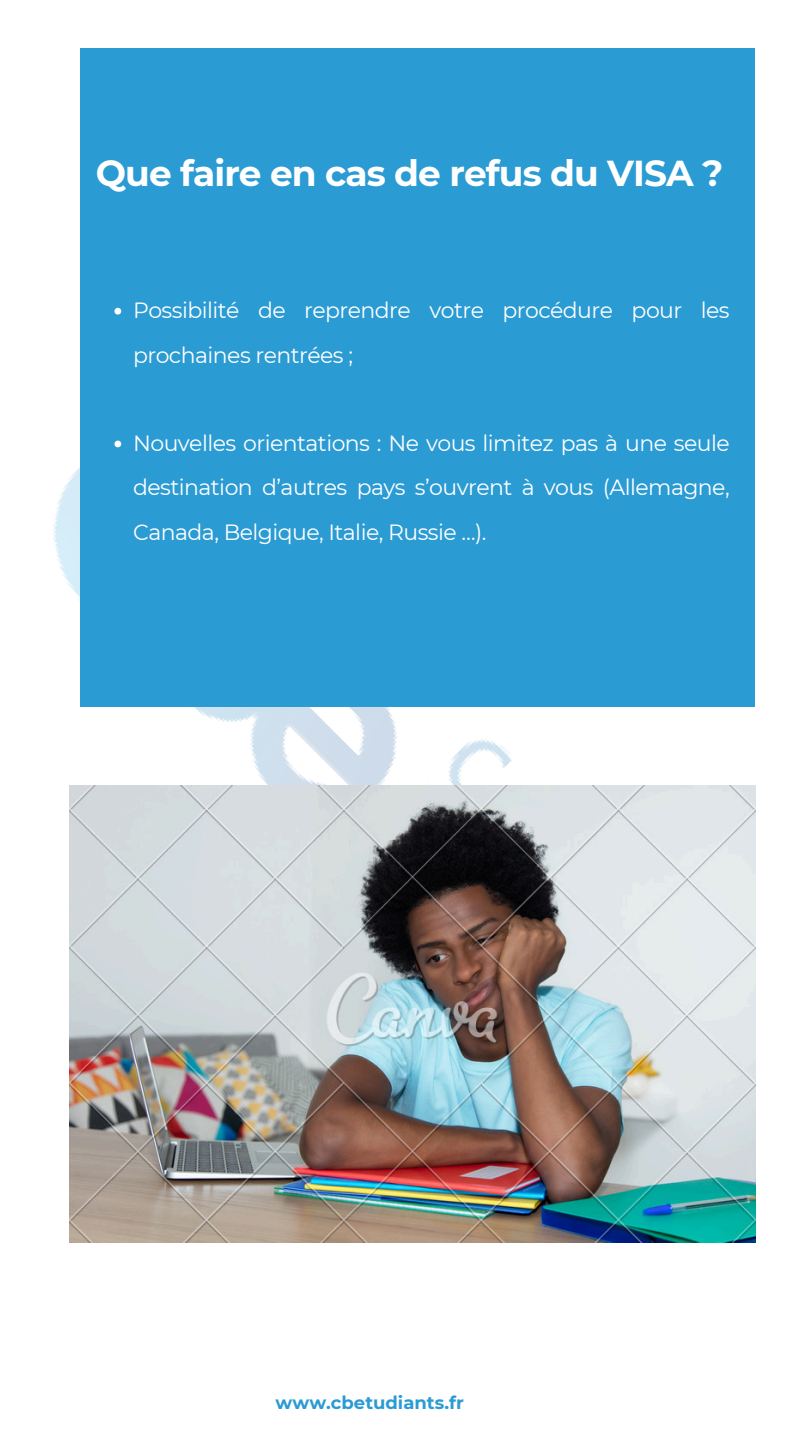
<style>
.page{position:relative;width:810px;height:1440px;background:#fff}
.page>*{position:absolute;margin:0;border:0;box-sizing:border-box;transform-origin:0 0}
.t1{font:700 36px "Montserrat";letter-spacing:-.025em;color:#fff}
.t2{font:22px/44.2px "Montserrat";letter-spacing:-.025em;color:#fff}
.t3{font:700 18px "Montserrat";color:#2b9bd4}
</style>
<div class="page">
<img style="left:53px;top:389px;width:702px;height:743px">
<div style="left:80px;top:48px;width:674px;height:659px;background:#2b9bd4"></div>
<svg style="left:114px;top:308px;width:7px;height:7px"></svg>
<svg style="left:114px;top:441px;width:7px;height:6px"></svg>
<img style="left:70px;top:786px;width:685px;height:457px">
<h1 class="t1" style="left:96px;top:151px;width:629px">Que faire en cas de refus du VISA ?</h1>
<p class="t2" style="left:133px;top:288px;width:598px">Possibilité de reprendre votre procédure pour les prochaines rentrées ;</p>
<p class="t2" style="left:133px;top:421px;width:598px;text-align:justify">Nouvelles orientations : Ne vous limitez pas à une seule destination d’autres pays s’ouvrent à vous (Allemagne, Canada, Belgique, Italie, Russie …).</p>
<p class="t3" style="left:276px;top:1392px;width:190px">www.cbetudiants.fr</p>
</div>
